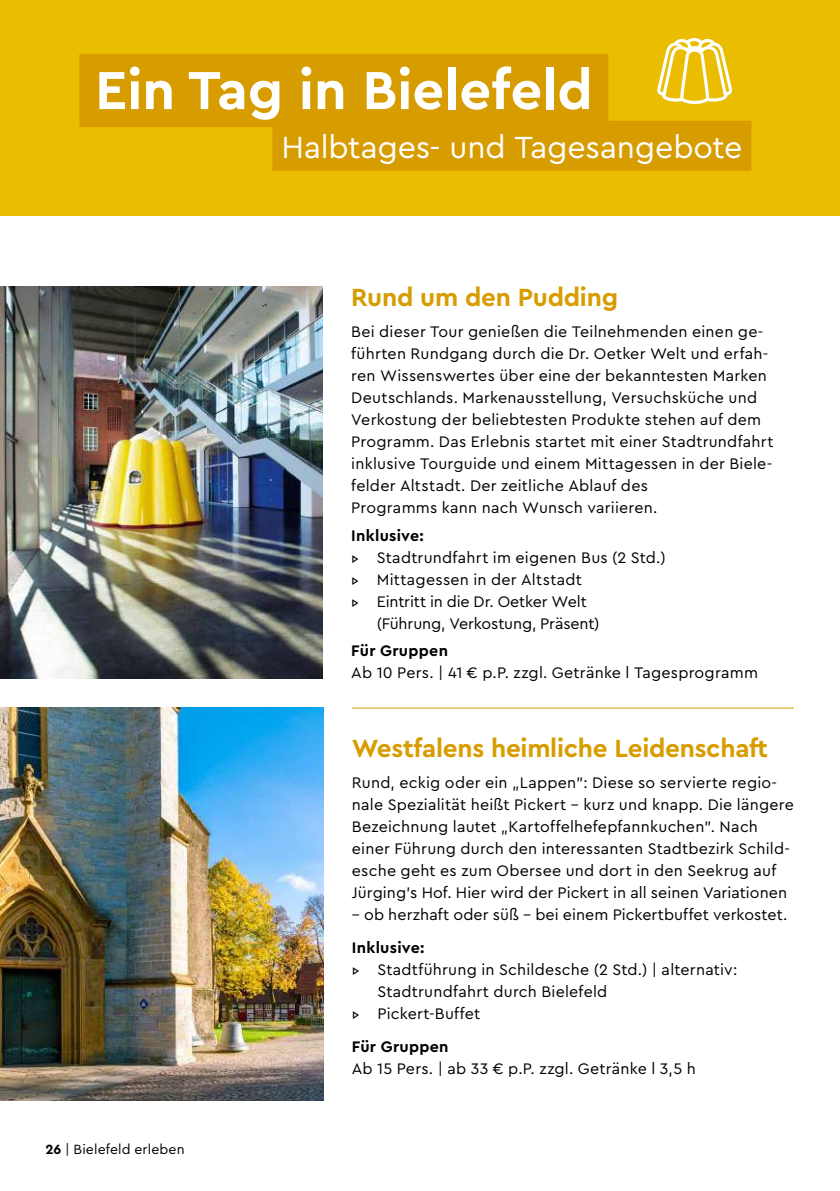
<style>
.page{position:relative;width:840px;height:1191px;background:#fff}
.page>*{position:absolute;margin:0;border:0;box-sizing:border-box;transform-origin:0 0}
.t1{font:700 56px "Cera Bielefeld";color:#fff}
.t2{font:32px "Cera Bielefeld";letter-spacing:-.005em;color:#fff}
.t3{font:700 26px "Cera Bielefeld";letter-spacing:-.01em;color:#d79d00}
.t4{font:16px/22px "Cera Bielefeld";letter-spacing:.015em;color:#000}
.t5{font:700 16px "Cera Bielefeld";letter-spacing:.02em;color:#000}
.t6{font:16px "Cera Bielefeld";letter-spacing:-.005em;color:#000}
.t7{font:16px "Cera Bielefeld";letter-spacing:-.01em;color:#000}
.t8{font:14px "Cera Bielefeld";letter-spacing:.01em;color:#000}
.s1{font-weight:700}
</style>
<div class="page">
<div style="left:0;top:0;width:839px;height:215px;background:#ebbd00"></div>
<div style="left:79px;top:54px;width:529px;height:73px;background:#d79d00"></div>
<div style="left:272px;top:121px;width:479px;height:50px;background:#d79d00"></div>
<img style="left:0;top:286px;width:323px;height:392px">
<img style="left:0;top:708px;width:323px;height:392px">
<svg style="left:657px;top:38px;width:75px;height:66px"></svg>
<hr style="left:351px;top:707px;width:442px;height:1px;background:#d79d00">
<h1 class="t1" style="left:95px;top:53px;width:498px">Ein Tag in Bielefeld</h1>
<h2 class="t2" style="left:281px;top:126px;width:462px">Halbtages- und Tagesangebote</h2>
<h3 class="t3" style="left:351px;top:280px;width:268px">Rund um den Pudding</h3>
<p class="t4" style="left:351px;top:320px;width:423px">Bei dieser Tour genießen die Teilnehmenden einen ge&shy;führten Rundgang durch die Dr. Oetker Welt und erfah&shy;ren Wissenswertes über eine der bekanntesten Marken Deutschlands. Markenausstellung, Versuchsküche und Verkostung der beliebtesten Produkte stehen auf dem Programm. Das Erlebnis startet mit einer Stadtrundfahrt inklusive Tourguide und einem Mittagessen in der Biele&shy;felder Altstadt. Der zeitliche Ablauf des<br>Programms kann nach Wunsch variieren.</p>
<p class="t5" style="left:351px;top:525px;width:74px">Inklusive:</p>
<p class="t4" style="left:351px;top:545px;width:316px">▹ Stadtrundfahrt im eigenen Bus (2 Std.)</p>
<p class="t4" style="left:351px;top:567px;width:232px">▹ Mittagessen in der Altstadt</p>
<p class="t7" style="left:351px;top:591px;width:237px">▹ Eintritt in die Dr. Oetker Welt</p>
<p class="t6" style="left:376px;top:613px;width:224px">(Führung, Verkostung, Präsent)</p>
<p class="t5" style="left:351px;top:640px;width:98px">Für Gruppen</p>
<p class="t4" style="left:351px;top:661px;width:408px">Ab 10 Pers. | 41 € p.P. zzgl. Getränke l Tagesprogramm</p>
<p class="t8" style="left:45px;top:1140px;width:141px"><span class="s1">26</span> | Bielefeld erleben</p>
<h3 class="t3" style="left:351px;top:731px;width:417px">Westfalens heimliche Leidenschaft</h3>
<p class="t4" style="left:351px;top:770px;width:443px">Rund, eckig oder ein „Lappen”: Diese so servierte regio&shy;nale Spezialität heißt Pickert – kurz und knapp. Die längere Bezeichnung lautet „Kartoffelhefepfannkuchen”. Nach einer Führung durch den interessanten Stadtbezirk Schild&shy;esche geht es zum Obersee und dort in den Seekrug auf Jürging’s Hof. Hier wird der Pickert in all seinen Variationen</p>
<p class="t4" style="left:351px;top:902px;width:436px">– ob herzhaft oder süß – bei einem Pickertbuffet verkostet.</p>
<p class="t5" style="left:351px;top:937px;width:74px">Inklusive:</p>
<p class="t4" style="left:351px;top:958px;width:387px">▹ Stadtführung in Schildesche (2 Std.) | alternativ:</p>
<p class="t4" style="left:377px;top:980px;width:231px">Stadtrundfahrt durch Bielefeld</p>
<p class="t4" style="left:351px;top:1002px;width:130px">▹ Pickert-Buffet</p>
<p class="t5" style="left:351px;top:1036px;width:98px">Für Gruppen</p>
<p class="t4" style="left:351px;top:1057px;width:345px">Ab 15 Pers. | ab 33 € p.P. zzgl. Getränke l 3,5 h</p>
</div>
